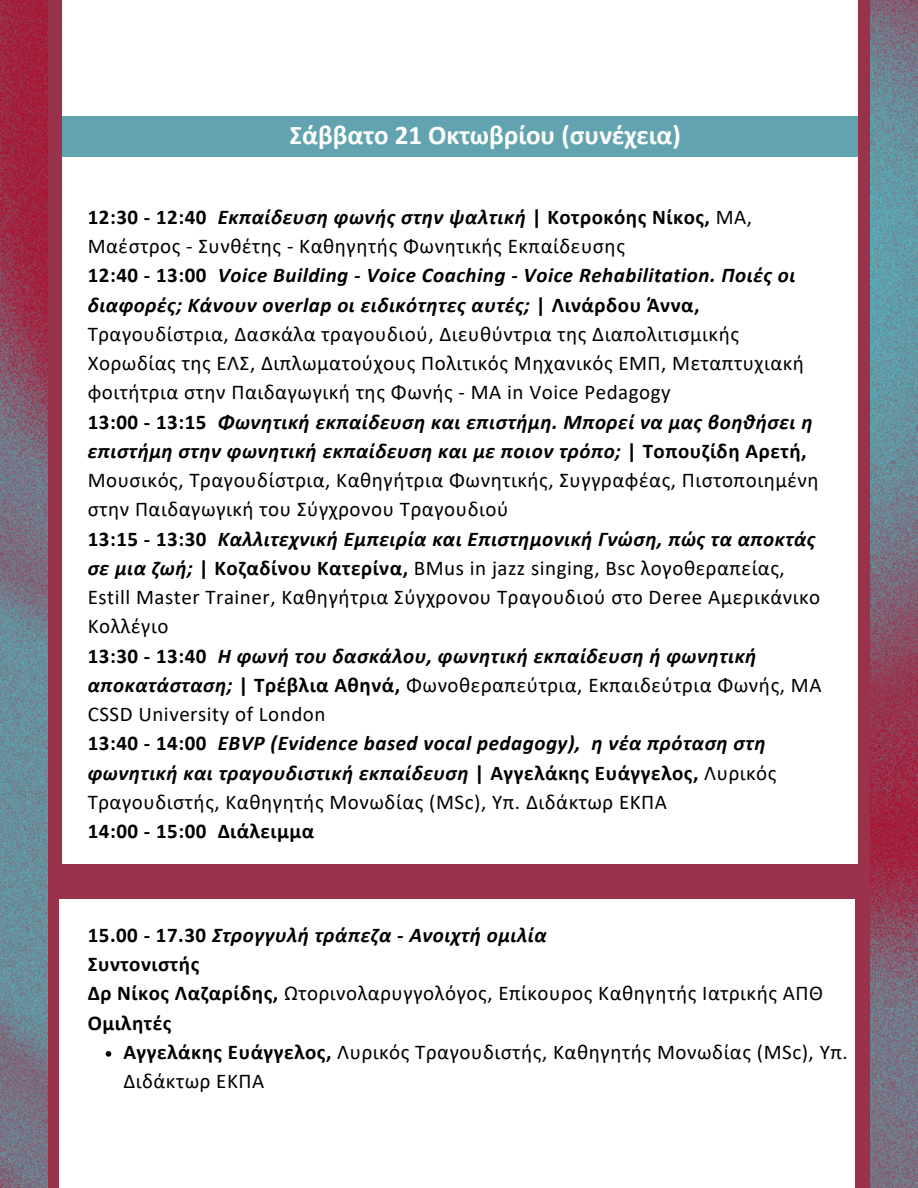
<style>
.page{position:relative;width:918px;height:1188px;background:#fff}
.page>*{position:absolute;margin:0;border:0;box-sizing:border-box;transform-origin:0 0}
.t1{font:700 27px "Calibri";color:#fff}
.t2{font:21px/29.2px "Calibri";letter-spacing:.025em;color:#000}
.t3{font:italic 700 21px/29.2px "Calibri";letter-spacing:.025em;color:#000}
.t4{font:700 21px "Calibri";letter-spacing:.025em;color:#000}
.s1{font-weight:700}
.s2{font-weight:700;font-style:italic}
.s3{font-style:normal}
.s4{font-weight:400;font-style:normal}
</style>
<div class="page">
<img style="left:0;top:0;width:918px;height:1188px">
<div style="left:48px;top:0;width:822px;height:1188px;background:#9b324b"></div>
<div style="left:62px;top:0;width:795px;height:864px;background:#fff"></div>
<div style="left:62px;top:116px;width:795px;height:41px;background:#61a4af"></div>
<div style="left:60px;top:899px;width:795px;height:289px;background:#fff"></div>
<svg style="left:106px;top:1051px;width:5px;height:6px"></svg>
<p class="t1" style="left:290px;top:124px;width:393px">Σάββατο 21 Οκτωβρίου (συνέχεια)</p>
<p class="t2" style="left:88px;top:204px;width:666px"><span class="s1">12:30 - 12:40</span> <span class="s2">Εκπαίδευση φωνής στην ψαλτική</span> <span class="s1">| Κοτροκόης Νίκος,</span> ΜΑ,<br>Μαέστρος - Συνθέτης - Καθηγητής Φωνητικής Εκπαίδευσης</p>
<p class="t2" style="left:88px;top:263px;width:718px"><span class="s1">12:40 - 13:00</span> <span class="s2">Voice Building - Voice Coaching - Voice Rehabilitation. Ποιές οι διαφορές; Κάνουν overlap οι ειδικότητες αυτές;</span> <span class="s1">| Λινάρδου Άννα, </span>Τραγουδίστρια, Δασκάλα τραγουδιού, Διευθύντρια της Διαπολιτισμικής Χορωδίας της ΕΛΣ, Διπλωματούχους Πολιτικός Μηχανικός ΕΜΠ, Μεταπτυχιακή φοιτήτρια στην Παιδαγωγική της Φωνής - MA in Voice Pedagogy</p>
<p class="t2" style="left:88px;top:409px;width:733px"><span class="s1">13:00 - 13:15</span> <span class="s2">Φωνητική εκπαίδευση και επιστήμη. Μπορεί να μας βοηθήσει η επιστήμη στην φωνητική εκπαίδευση και με ποιον τρόπο;</span> <span class="s1">| Τοπουζίδη Αρετή, </span>Μουσικός, Τραγουδίστρια, Καθηγήτρια Φωνητικής, Συγγραφέας, Πιστοποιημένη στην Παιδαγωγική του Σύγχρονου Τραγουδιού</p>
<p class="t2" style="left:88px;top:526px;width:734px"><span class="s1">13:15 - 13:30</span> <span class="s2">Καλλιτεχνική Εμπειρία και Επιστημονική Γνώση, πώς τα αποκτάς σε μια ζωή;</span> <span class="s1">| Κοζαδίνου Κατερίνα,</span> BMus in jazz singing, Bsc λογοθεραπείας, Estill Master Trainer, Καθηγήτρια Σύγχρονου Τραγουδιού στο Deree Αμερικάνικο Κολλέγιο</p>
<p class="t2" style="left:88px;top:643px;width:735px"><span class="s1">13:30 - 13:40</span> <span class="s2">Η φωνή του δασκάλου, φωνητική εκπαίδευση ή φωνητική αποκατάσταση;</span> <span class="s1">| Τρέβλια Αθηνά,</span> Φωνοθεραπεύτρια, Εκπαιδεύτρια Φωνής, MA<br>CSSD University of London</p>
<p class="t3" style="left:88px;top:731px;width:690px"><span class="s3">13:40 - 14:00</span> EBVP (Evidence based vocal pedagogy), η νέα πρόταση στη φωνητική και τραγουδιστική εκπαίδευση <span class="s3">| Αγγελάκης Ευάγγελος,</span> <span class="s4">Λυρικός<br>Τραγουδιστής, Καθηγητής Μονωδίας (MSc), Υπ. Διδάκτωρ ΕΚΠΑ</span></p>
<p class="t4" style="left:88px;top:822px;width:228px">14:00 - 15:00 Διάλειμμα</p>
<p class="t3" style="left:88px;top:922px;width:460px"><span class="s3">15.00 - 17.30</span> Στρογγυλή τράπεζα - Ανοιχτή ομιλία</p>
<p class="t4" style="left:88px;top:955px;width:113px">Συντονιστής</p>
<p class="t2" style="left:88px;top:981px;width:737px"><span class="s1">Δρ Νίκος Λαζαρίδης,</span> Ωτορινολαρυγγολόγος, Επίκουρος Καθηγητής Ιατρικής ΑΠΘ</p>
<p class="t4" style="left:88px;top:1014px;width:85px">Ομιλητές</p>
<p class="t2" style="left:123px;top:1039px;width:726px"><span class="s1">Αγγελάκης Ευάγγελος,</span> Λυρικός Τραγουδιστής, Καθηγητής Μονωδίας (MSc), Υπ.<br>Διδάκτωρ ΕΚΠΑ</p>
</div>
